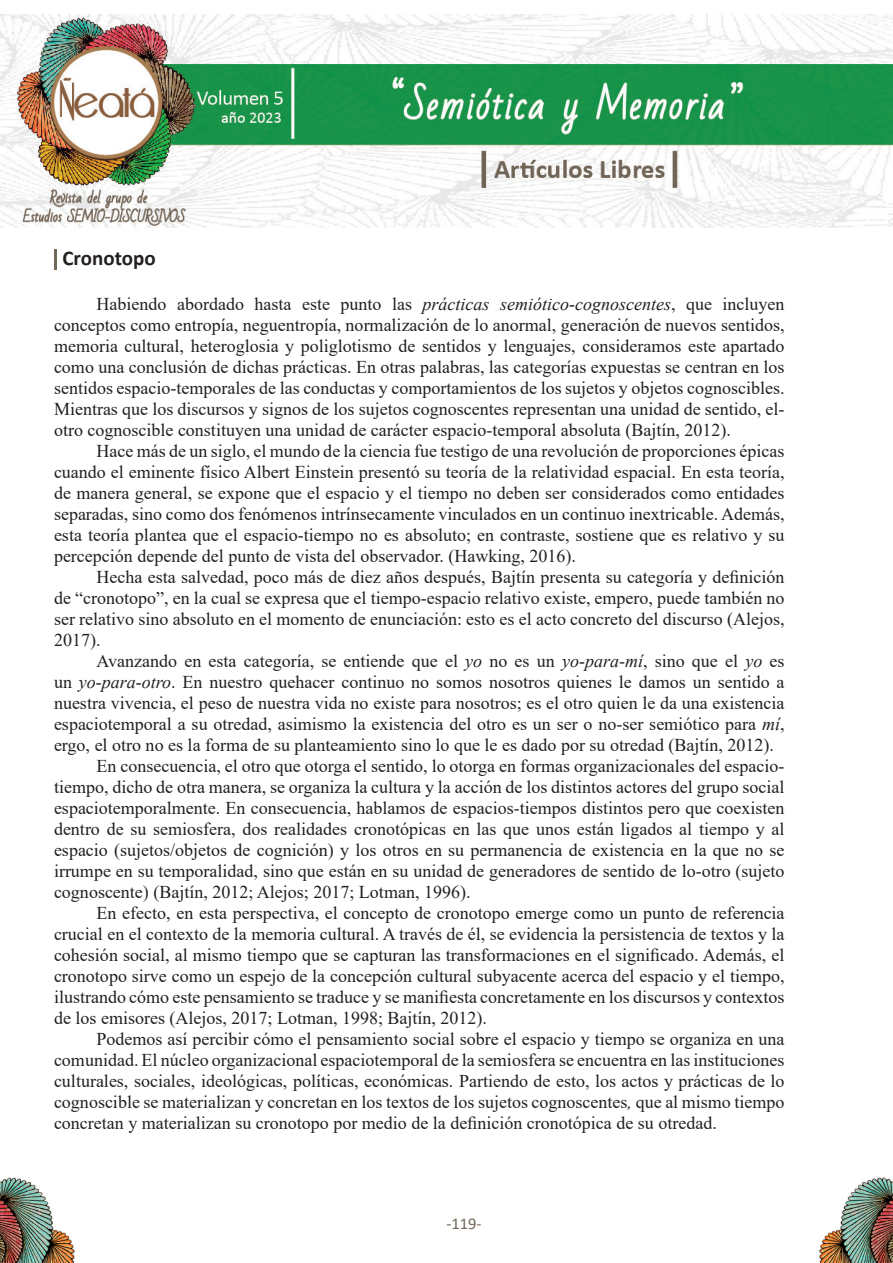
<style>
.page{position:relative;width:893px;height:1263px;background:#fff}
.page>*{position:absolute;margin:0;border:0;box-sizing:border-box;transform-origin:0 0}
.sub-titulos{font:700 21px "Calibri";color:#231f20}
.parrafo_general{font:18px/21px "Times New Roman";color:#231f20;text-align:justify}
.t1{font:16.5px "Calibri";color:#72685a}
.s1{font-style:italic}
</style>
<div class="page">
<img style="left:819px;top:1178px;width:74px;height:85px">
<img style="left:0;top:1178px;width:75px;height:85px">
<img style="left:0;top:15px;width:893px;height:212px">
<hr style="left:54px;top:249px;width:3px;height:21px;background:#72685a">
<p class="sub-titulos" style="left:63px;top:243px;width:95px">Cronotopo</p>
<p class="parrafo_general" style="left:54px;top:293px;width:732px;text-indent:43px">Habiendo abordado hasta este punto las <span class="s1">prácticas semiótico-cognoscentes</span>, que incluyen conceptos como entropía, neguentropía, normalización de lo anormal, generación de nuevos sentidos, memoria cultural, heteroglosia y poliglotismo de sentidos y lenguajes, consideramos este apartado como una conclusión de dichas prácticas. En otras palabras, las categorías expuestas se centran en los sentidos espacio-temporales de las conductas y comportamientos de los sujetos y objetos cognoscibles.<br>Mientras que los discursos y signos de los sujetos cognoscentes representan una unidad de sentido, el&shy;otro cognoscible constituyen una unidad de carácter espacio-temporal absoluta (Bajtín, 2012).</p>
<p class="parrafo_general" style="left:54px;top:440px;width:732px;text-indent:43px">Hace más de un siglo, el mundo de la ciencia fue testigo de una revolución de proporciones épicas cuando el eminente físico Albert Einstein presentó su teoría de la relatividad espacial. En esta teoría, de manera general, se expone que el espacio y el tiempo no deben ser considerados como entidades separadas, sino como dos fenómenos intrínsecamente vinculados en un continuo inextricable. Además, esta teoría plantea que el espacio-tiempo no es absoluto; en contraste, sostiene que es relativo y su percepción depende del punto de vista del observador. (Hawking, 2016).</p>
<p class="parrafo_general" style="left:54px;top:566px;width:732px;text-indent:43px">Hecha esta salvedad, poco más de diez años después, Bajtín presenta su categoría y definición de “cronotopo”, en la cual se expresa que el tiempo-espacio relativo existe, empero, puede también no ser relativo sino absoluto en el momento de enunciación: esto es el acto concreto del discurso (Alejos, 2017).</p>
<p class="parrafo_general" style="left:54px;top:650px;width:732px;text-indent:43px">Avanzando en esta categoría, se entiende que el <span class="s1">yo</span> no es un <span class="s1">yo-para</span>-<span class="s1">mí</span>, sino que el <span class="s1">yo</span> es un <span class="s1">yo-para-otro</span>. En nuestro quehacer continuo no somos nosotros quienes le damos un sentido a nuestra vivencia, el peso de nuestra vida no existe para nosotros; es el otro quien le da una existencia espaciotemporal a su otredad, asimismo la existencia del otro es un ser o no-ser semiótico para <span class="s1">mí</span>, ergo, el otro no es la forma de su planteamiento sino lo que le es dado por su otredad (Bajtín, 2012).</p>
<p class="parrafo_general" style="left:54px;top:755px;width:732px;text-indent:43px">En consecuencia, el otro que otorga el sentido, lo otorga en formas organizacionales del espacio&shy;tiempo, dicho de otra manera, se organiza la cultura y la acción de los distintos actores del grupo social espaciotemporalmente. En consecuencia, hablamos de espacios-tiempos distintos pero que coexisten dentro de su semiosfera, dos realidades cronotópicas en las que unos están ligados al tiempo y al espacio (sujetos/objetos de cognición) y los otros en su permanencia de existencia en la que no se irrumpe en su temporalidad, sino que están en su unidad de generadores de sentido de lo-otro (sujeto cognoscente) (Bajtín, 2012; Alejos; 2017; Lotman, 1996).</p>
<p class="parrafo_general" style="left:54px;top:902px;width:732px;text-indent:43px">En efecto, en esta perspectiva, el concepto de cronotopo emerge como un punto de referencia crucial en el contexto de la memoria cultural. A través de él, se evidencia la persistencia de textos y la cohesión social, al mismo tiempo que se capturan las transformaciones en el significado. Además, el cronotopo sirve como un espejo de la concepción cultural subyacente acerca del espacio y el tiempo, ilustrando cómo este pensamiento se traduce y se manifiesta concretamente en los discursos y contextos de los emisores (Alejos, 2017; Lotman, 1998; Bajtín, 2012).</p>
<p class="parrafo_general" style="left:54px;top:1028px;width:732px;text-indent:43px">Podemos así percibir cómo el pensamiento social sobre el espacio y tiempo se organiza en una comunidad. El núcleo organizacional espaciotemporal de la semiosfera se encuentra en las instituciones culturales, sociales, ideológicas, políticas, económicas. Partiendo de esto, los actos y prácticas de lo cognoscible se materializan y concretan en los textos de los sujetos cognoscentes<span class="s1">,</span> que al mismo tiempo concretan y materializan su cronotopo por medio de la definición cronotópica de su otredad.</p>
<p class="t1" style="left:446px;top:1212px;width:37px">-119-</p>
</div>
